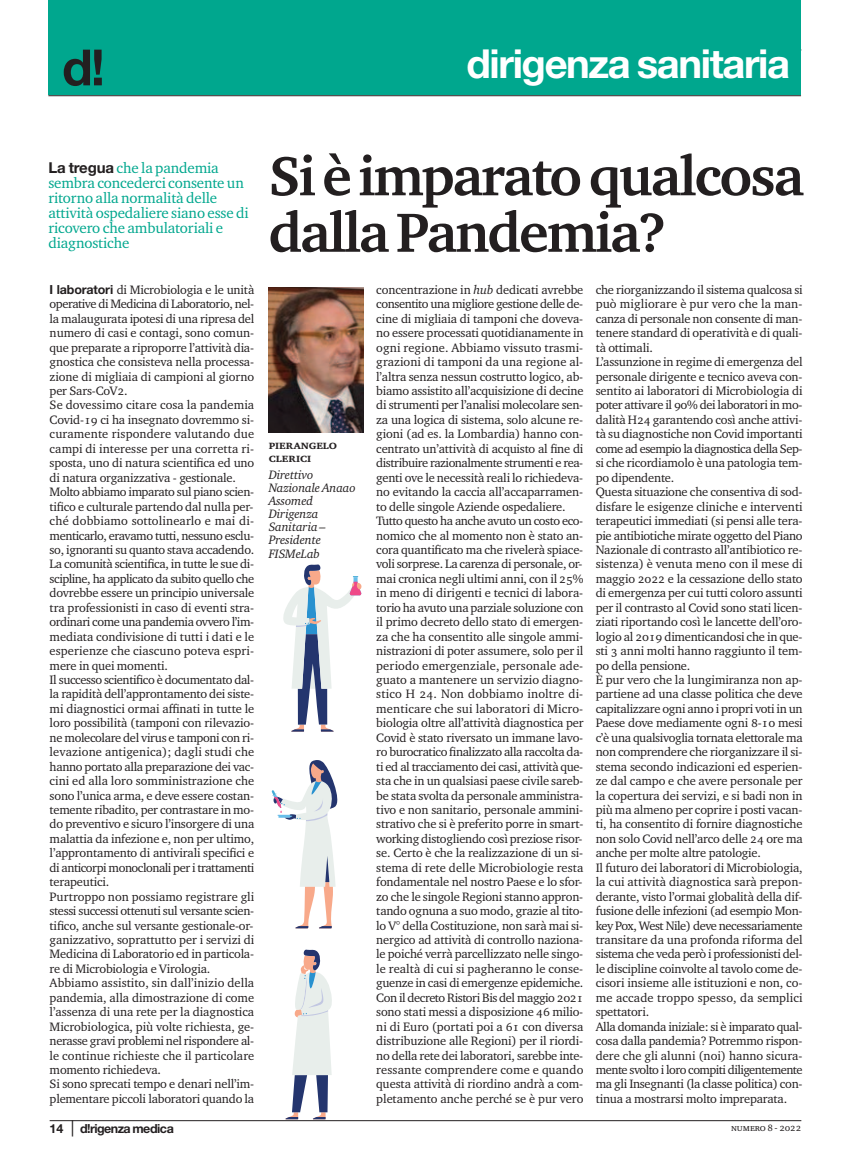
<style>
.page{position:relative;width:851px;height:1170px;background:#fff}
.page>*{position:absolute;margin:0;border:0;box-sizing:border-box;transform-origin:0 0}
.t1{font:700 56.5px "Charter ITC Std";letter-spacing:-.04em;color:#231f20}
.t2{font:700 50px "Helvetica Neue LT Std";color:#231f20}
.t3{font:700 40px "Helvetica Neue LT Std";letter-spacing:-.035em;color:#fff}
.t4{font:15px/15.1px "Charter ITC Std";letter-spacing:-.01em;color:#00a78e}
.t5{font:12.5px/14.5px "Charter ITC Std";letter-spacing:-.015em;color:#231f20;text-align:justify}
.t6{font:italic 12.5px/13.1px "Charter ITC Std";letter-spacing:-.01em;color:#231f20}
.t7{font:700 12.5px "Helvetica Neue LT Std";letter-spacing:-.045em;color:#231f20}
.t8{font:700 12.5px/13.1px "Charter ITC Std";letter-spacing:-.01em;color:#231f20}
.t9{font:10px "Charter ITC Std";letter-spacing:-.01em;color:#231f20}
.s1{font-family:"Helvetica Neue LT Std";font-weight:700;color:#231f20}
.s2{font-family:"Helvetica Neue LT Std";font-weight:700}
.s3{font-style:italic}
.s4{font-weight:400;font-size:16.25px}
</style>
<div class="page">
<hr style="left:50px;top:1120px;width:751px;height:1px;background:#231f20">
<div style="left:48px;top:0;width:753px;height:95px;background:#00a78e"></div>
<hr style="left:48px;top:95px;width:752px;height:1px;background:#231f20">
<img style="left:269px;top:287px;width:95px;height:145px">
<svg style="left:285px;top:949px;width:47px;height:170px"></svg>
<svg style="left:283px;top:564px;width:78px;height:167px"></svg>
<svg style="left:272px;top:760px;width:66px;height:168px"></svg>
<p class="t2" style="left:62px;top:50px;width:44px">d!</p>
<p class="t3" style="left:466px;top:50px;width:325px">dirigenza sanitaria</p>
<p class="t4" style="left:48px;top:161px;width:202px"><span class="s1">La tregua</span> che la pandemia sembra concederci consente un ritorno alla normalità delle attività ospedaliere siano esse di ricovero che ambulatoriali e diagnostiche</p>
<p class="t5" style="left:50px;top:283px;width:206px"><span class="s2">I laboratori</span> di Microbiologia e le unità operative di Medicina di Laboratorio, nel&shy;la malaugurata ipotesi di una ripresa del numero di casi e contagi, sono comun&shy;que preparate a riproporre l’attività dia&shy;gnostica che consisteva nella processa&shy;zione di migliaia di campioni al giorno per Sars-CoV2.</p>
<p class="t5" style="left:50px;top:399px;width:206px">Se dovessimo citare cosa la pandemia Covid-19 ci ha insegnato dovremmo si&shy;curamente rispondere valutando due campi di interesse per una corretta ri&shy;sposta, uno di natura scientifica ed uno di natura organizzativa - gestionale.</p>
<p class="t5" style="left:50px;top:485px;width:206px">Molto abbiamo imparato sul piano scien&shy;tifico e culturale partendo dal nulla per&shy;ché dobbiamo sottolinearlo e mai di&shy;menticarlo, eravamo tutti, nessuno esclu&shy;so, ignoranti su quanto stava accadendo.</p>
<p class="t5" style="left:50px;top:558px;width:206px">La comunità scientifica, in tutte le sue di&shy;scipline, ha applicato da subito quello che dovrebbe essere un principio universale tra professionisti in caso di eventi stra&shy;ordinari come una pandemia ovvero l’im&shy;mediata condivisione di tutti i dati e le esperienze che ciascuno poteva espri&shy;mere in quei momenti.</p>
<p class="t5" style="left:50px;top:673px;width:206px">Il successo scientifico è documentato dal&shy;la rapidità dell’approntamento dei siste&shy;mi diagnostici ormai affinati in tutte le loro possibilità (tamponi con rilevazio&shy;ne molecolare del virus e tamponi con ri&shy;levazione antigenica); dagli studi che hanno portato alla preparazione dei vac&shy;cini ed alla loro somministrazione che sono l’unica arma, e deve essere costan&shy;temente ribadito, per contrastare in mo&shy;do preventivo e sicuro l’insorgere di una malattia da infezione e, non per ultimo, l’approntamento di antivirali specifici e di anticorpi monoclonali per i trattamenti terapeutici.</p>
<p class="t5" style="left:50px;top:890px;width:206px">Purtroppo non possiamo registrare gli stessi successi ottenuti sul versante scien&shy;tifico, anche sul versante gestionale-or&shy;ganizzativo, soprattutto per i servizi di Medicina di Laboratorio ed in particola&shy;re di Microbiologia e Virologia.</p>
<p class="t5" style="left:50px;top:976px;width:206px">Abbiamo assistito, sin dall’inizio della pandemia, alla dimostrazione di come l’assenza di una rete per la diagnostica Microbiologica, più volte richiesta, ge&shy;nerasse gravi problemi nel rispondere al&shy;le continue richieste che il particolare momento richiedeva.</p>
<p class="t5" style="left:50px;top:1077px;width:206px">Si sono sprecati tempo e denari nell’im&shy;plementare piccoli laboratori quando la</p>
<p class="t1" style="left:268px;top:153px;width:537px">Si è imparato qualcosa</p>
<p class="t1" style="left:268px;top:210px;width:399px">dalla Pandemia?</p>
<p class="t8" style="left:269px;top:439px;width:70px">pierangelo clerici</p>
<p class="t6" style="left:269px;top:469px;width:88px">Direttivo<br>Nazionale Anaao<br>Assomed<br>Dirigenza<br>Sanitaria –<br>Presidente<br>FISMeLab</p>
<p class="t5" style="left:376px;top:283px;width:209px">concentrazione in <span class="s3">hub</span> dedicati avrebbe consentito una migliore gestione delle de&shy;cine di migliaia di tamponi che doveva&shy;no essere processati quotidianamente in ogni regione. Abbiamo vissuto trasmi&shy;grazioni di tamponi da una regione al&shy;l’altra senza nessun costrutto logico, ab&shy;biamo assistito all’acquisizione di decine di strumenti per l’analisi molecolare sen&shy;za una logica di sistema, solo alcune re&shy;gioni (ad es. la Lombardia) hanno con&shy;centrato un’attività di acquisto al fine di distribuire razionalmente strumenti e rea&shy;genti ove le necessità reali lo richiedeva&shy;no evitando la caccia all’accaparramen&shy;to delle singole Aziende ospedaliere.</p>
<p class="t5" style="left:376px;top:514px;width:209px">Tutto questo ha anche avuto un costo eco&shy;nomico che al momento non è stato an&shy;cora quantificato ma che rivelerà spiace&shy;voli sorprese. La carenza di personale, or&shy;mai cronica negli ultimi anni, con il 25% in meno di dirigenti e tecnici di labora&shy;torio ha avuto una parziale soluzione con il primo decreto dello stato di emergen&shy;za che ha consentito alle singole ammi&shy;nistrazioni di poter assumere, solo per il periodo emergenziale, personale ade&shy;guato a mantenere un servizio diagno&shy;stico H 24. Non dobbiamo inoltre di&shy;menticare che sui laboratori di Micro&shy;biologia oltre all’attività diagnostica per Covid è stato riversato un immane lavo&shy;ro burocratico finalizzato alla raccolta da&shy;ti ed al tracciamento dei casi, attività que&shy;sta che in un qualsiasi paese civile sareb&shy;be stata svolta da personale amministra&shy;tivo e non sanitario, personale ammini&shy;strativo che si è preferito porre in smart&shy;working distogliendo così preziose risor&shy;se. Certo è che la realizzazione di un si&shy;stema di rete delle Microbiologie resta fondamentale nel nostro Paese e lo sfor&shy;zo che le singole Regioni stanno appron&shy;tando ognuna a suo modo, grazie al tito&shy;lo V° della Costituzione, non sarà mai si&shy;nergico ad attività di controllo naziona&shy;le poiché verrà parcellizzato nelle singo&shy;le realtà di cui si pagheranno le conse&shy;guenze in casi di emergenze epidemiche.</p>
<p class="t5" style="left:376px;top:991px;width:209px">Con il decreto Ristori Bis del maggio 2021 sono stati messi a disposizione 46 milio&shy;ni di Euro (portati poi a 61 con diversa distribuzione alle Regioni) per il riordi&shy;no della rete dei laboratori, sarebbe inte&shy;ressante comprendere come e quando questa attività di riordino andrà a com&shy;pletamento anche perché se è pur vero</p>
<p class="t5" style="left:595px;top:283px;width:208px">che riorganizzando il sistema qualcosa si può migliorare è pur vero che la man&shy;canza di personale non consente di man&shy;tenere standard di operatività e di quali&shy;tà ottimali.</p>
<p class="t5" style="left:595px;top:355px;width:208px">L’assunzione in regime di emergenza del personale dirigente e tecnico aveva con&shy;sentito ai laboratori di Microbiologia di poter attivare il 90% dei laboratori in mo&shy;dalità H24 garantendo così anche attivi&shy;tà su diagnostiche non Covid importanti come ad esempio la diagnostica della Sep&shy;si che ricordiamolo è una patologia tem&shy;po dipendente.</p>
<p class="t5" style="left:595px;top:485px;width:208px">Questa situazione che consentiva di sod&shy;disfare le esigenze cliniche e interventi terapeutici immediati (si pensi alle tera&shy;pie antibiotiche mirate oggetto del Piano Nazionale di contrasto all’antibiotico re&shy;sistenza) è venuta meno con il mese di maggio 2022 e la cessazione dello stato di emergenza per cui tutti coloro assunti per il contrasto al Covid sono stati licen&shy;ziati riportando così le lancette dell’oro&shy;logio al 2019 dimenticandosi che in que&shy;sti 3 anni molti hanno raggiunto il tem&shy;po della pensione.</p>
<p class="t5" style="left:595px;top:673px;width:208px">È pur vero che la lungimiranza non ap&shy;partiene ad una classe politica che deve capitalizzare ogni anno i propri voti in un Paese dove mediamente ogni 8-10 mesi c’è una qualsivoglia tornata elettorale ma non comprendere che riorganizzare il si&shy;stema secondo indicazioni ed esperien&shy;ze dal campo e che avere personale per la copertura dei servizi, e si badi non in più ma almeno per coprire i posti vacan&shy;ti, ha consentito di fornire diagnostiche non solo Covid nell’arco delle 24 ore ma anche per molte altre patologie.</p>
<p class="t5" style="left:595px;top:861px;width:208px">Il futuro dei laboratori di Microbiologia, la cui attività diagnostica sarà prepon&shy;derante, visto l’ormai globalità della dif&shy;fusione delle infezioni (ad esempio Mon&shy;key Pox, West Nile) deve necessariamente transitare da una profonda riforma del sistema che veda però i professionisti del&shy;le discipline coinvolte al tavolo come de&shy;cisori insieme alle istituzioni e non, co&shy;me accade troppo spesso, da semplici spettatori.</p>
<p class="t5" style="left:595px;top:1020px;width:208px">Alla domanda iniziale: si è imparato qual&shy;cosa dalla pandemia? Potremmo rispon&shy;dere che gli alunni (noi) hanno sicura&shy;mente svolto i loro compiti diligentemente ma gli Insegnanti (la classe politica) con&shy;tinua a mostrarsi molto impreparata.</p>
<p class="t7" style="left:50px;top:1124px;width:126px">14 <span class="s4">|</span> d!rigenza medica</p>
<p class="t9" style="left:731px;top:1123px;width:72px">numero 8 - 2022</p>
</div>
